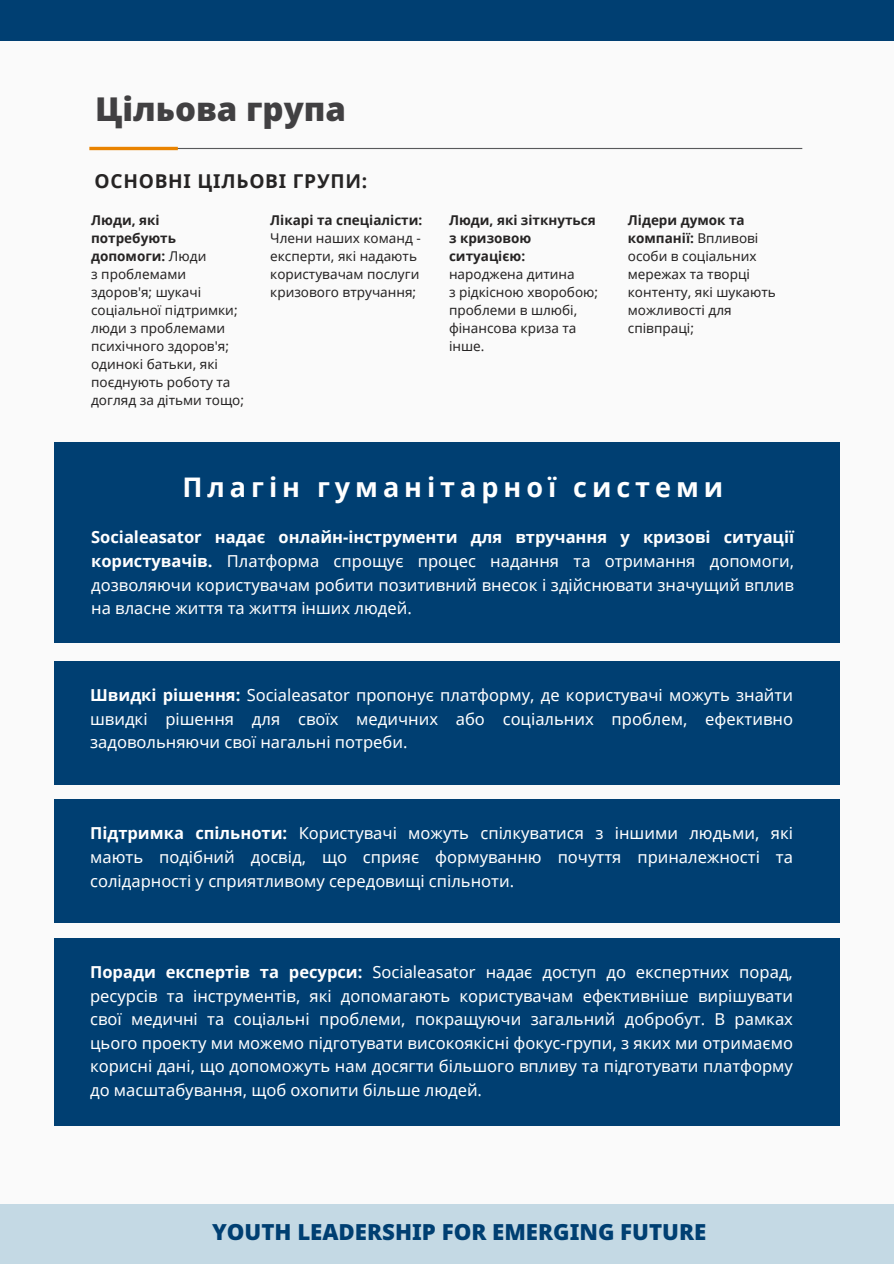
<style>
.page{position:relative;width:894px;height:1264px;background:#fff}
.page>*{position:absolute;margin:0;border:0;box-sizing:border-box;transform-origin:0 0}
.t1{font:900 33px "Noto Sans";color:#414042}
.t2{font:700 27px "Noto Sans";letter-spacing:.185em;color:#fff}
.t3{font:900 22.2px "Noto Sans";color:#003f72}
.t4{font:700 19.05px "Noto Sans";letter-spacing:.04em;color:#262424}
.t5{font:16.5px/23.7px "Noto Sans";color:#fff;text-align:justify}
.t6{font:13.5px/18px "Noto Sans";color:#262424}
.t7{font:700 13.5px/18px "Noto Sans";color:#262424}
.s1{font-weight:400}
.s2{font-weight:700}
</style>
<div class="page">
<div style="left:0;top:0;width:893px;height:1263px;background:#fafafa"></div>
<hr style="left:91px;top:148px;width:711px;height:1px;background:#58595b">
<hr style="left:89px;top:147px;width:89px;height:3px;background:#e98300">
<div style="left:0;top:1204px;width:893px;height:59px;background:#c4d9e4"></div>
<div style="left:0;top:0;width:893px;height:40px;background:#003f72"></div>
<div style="left:54px;top:442px;width:785px;height:201px;background:#003f72"></div>
<div style="left:54px;top:937px;width:785px;height:188px;background:#003f72"></div>
<div style="left:54px;top:661px;width:785px;height:123px;background:#003f72"></div>
<div style="left:54px;top:799px;width:785px;height:124px;background:#003f72"></div>
<h1 class="t1" style="left:95px;top:86px;width:252px">Цільова група</h1>
<h5 class="t4" style="left:94px;top:167px;width:274px">ОСНОВНІ ЦІЛЬОВІ ГРУПИ:</h5>
<h4 class="t7" style="left:91px;top:211px;width:117px">Люди, які потребують допомоги: <span class="s1">Люди</span></h4>
<p class="t6" style="left:91px;top:265px;width:154px">з проблемами здоров'я; шукачі соціальної підтримки; люди з проблемами психічного здоров'я; одинокі батьки, які поєднують роботу та догляд за дітьми тощо;</p>
<p class="t6" style="left:270px;top:211px;width:153px"><span class="s2">Лікарі та спеціалісти:<br></span>Члени наших команд - експерти, які надають користувачам послуги кризового втручання;</p>
<h2 class="t7" style="left:449px;top:211px;width:148px">Люди, які зіткнуться з кризовою ситуацією: <span class="s1">народжена дитина</span></h2>
<h5 class="t6" style="left:449px;top:283px;width:150px">з рідкісною хворобою; проблеми в шлюбі, фінансова криза та інше.</h5>
<h5 class="t6" style="left:627px;top:211px;width:149px"><span class="s2">Лідери думок та компанії:</span> Впливові особи в соціальних мережах та творці контенту, які шукають можливості для співпраці;</h5>
<p class="t2" style="left:182px;top:468px;width:542px">Плагін гуманітарної системи</p>
<p class="t5" style="left:91px;top:525px;width:704px"><span class="s2">Socialeasator надає онлайн-інструменти для втручання у кризові ситуації користувачів.</span> Платформа спрощує процес надання та отримання допомоги, дозволяючи користувачам робити позитивний внесок і здійснювати значущий вплив на власне життя та життя інших людей.</p>
<h5 class="t5" style="left:90px;top:682px;width:704px"><span class="s2">Швидкі рішення:</span> Socialeasator пропонує платформу, де користувачі можуть знайти швидкі рішення для своїх медичних або соціальних проблем, ефективно задовольняючи свої нагальні потреби.</h5>
<h3 class="t5" style="left:90px;top:821px;width:704px"><span class="s2">Підтримка спільноти:</span> Користувачі можуть спілкуватися з іншими людьми, які мають подібний досвід, що сприяє формуванню почуття приналежності та солідарності у сприятливому середовищі спільноти.</h3>
<p class="t5" style="left:90px;top:959px;width:704px"><span class="s2">Поради експертів та ресурси:</span> Socialeasator надає доступ до експертних порад, ресурсів та інструментів, які допомагають користувачам ефективніше вирішувати свої медичні та соціальні проблеми, покращуючи загальний добробут. В рамках цього проекту ми можемо підготувати високоякісні фокус-групи, з яких ми отримаємо корисні дані, що допоможуть нам досягти більшого впливу та підготувати платформу до масштабування, щоб охопити більше людей.</p>
<p class="t3" style="left:212px;top:1216px;width:495px">YOUTH LEADERSHIP FOR EMERGING FUTURE</p>
</div>
